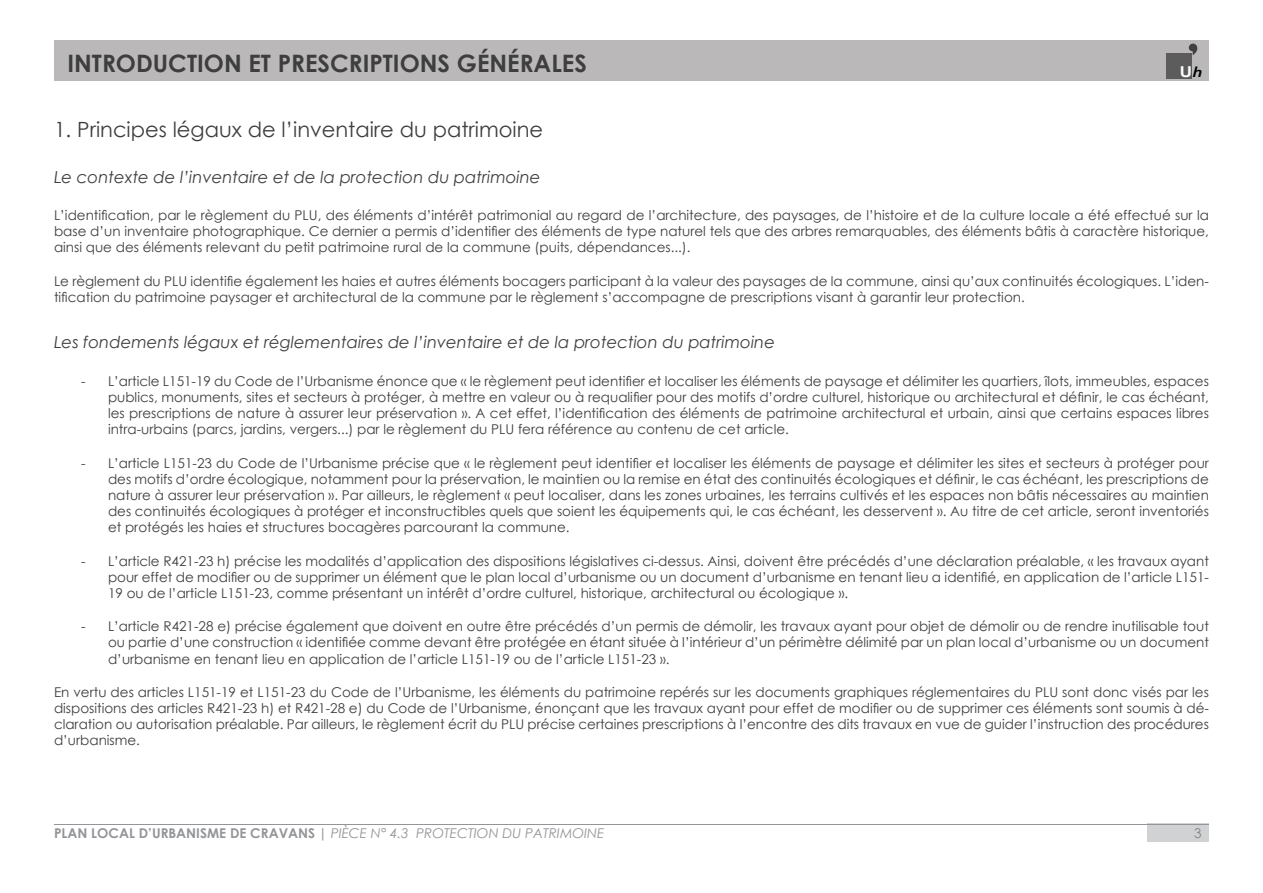
<style>
.page{position:relative;width:1263px;height:893px;background:#fff}
.page>*{position:absolute;margin:0;border:0;box-sizing:border-box;transform-origin:0 0}
.UH_TITRE1{font:700 24px "Century Gothic";color:#3e3e3f}
.UH_TITRE2{font:21px "Century Gothic";color:#3e3e3f}
.UH_TITRE2-2{font:italic 16.5px "Century Gothic";color:#3e3e3f}
.t1{font:700 15px "Arial";color:#fff;scale:1.14 1}
.UH_PARAGRAPHE{font:13.5px/16.2px "Century Gothic";color:#3e3e3f;text-align:justify}
.t2{font:italic 13.5px "Century Gothic";color:#939598}
.t3{font:13.5px "Century Gothic";color:#848383}
.s1{font-family:"Corbel";font-style:italic;color:#000}
.s2{font-weight:700;font-style:normal}
</style>
<div class="page">
<div style="left:54px;top:41px;width:1155px;height:40px;background:#bbb8b9"></div>
<svg style="left:1189px;top:44px;width:8px;height:11px"></svg>
<div style="left:1167px;top:53px;width:25px;height:25px;background:#5c5c5c"></div>
<div style="left:1148px;top:824px;width:61px;height:18px;background:#d1d2d4"></div>
<hr style="left:54px;top:824px;width:1155px;height:1px;background:#939598">
<p class="UH_TITRE1" style="left:68px;top:45px;width:521px">INTRODUCTION ET PRESCRIPTIONS GÉNÉRALES</p>
<p class="t1" style="left:1180px;top:61px;width:21px">U<span class="s1">h</span></p>
<p class="UH_TITRE2" style="left:54px;top:115px;width:491px">1. Principes légaux de l’inventaire du patrimoine</p>
<p class="UH_TITRE2-2" style="left:54px;top:165px;width:488px">Le contexte de l’inventaire et de la protection du patrimoine</p>
<p class="UH_PARAGRAPHE" style="left:54px;top:207px;width:1156px">L’identification, par le règlement du PLU, des éléments d’intérêt patrimonial au regard de l’architecture, des paysages, de l’histoire et de la culture locale a été effectué sur la base d’un inventaire photographique. Ce dernier a permis d’identifier des éléments de type naturel tels que des arbres remarquables, des éléments bâtis à caractère historique, ainsi que des éléments relevant du petit patrimoine rural de la commune (puits, dépendances...).</p>
<p class="UH_PARAGRAPHE" style="left:54px;top:272px;width:1156px">Le règlement du PLU identifie également les haies et autres éléments bocagers participant à la valeur des paysages de la commune, ainsi qu’aux continuités écologiques. L’iden&shy;tification du patrimoine paysager et architectural de la commune par le règlement s’accompagne de prescriptions visant à garantir leur protection.</p>
<p class="UH_TITRE2-2" style="left:54px;top:331px;width:723px">Les fondements légaux et réglementaires de l’inventaire et de la protection du patrimoine</p>
<p class="UH_PARAGRAPHE" style="left:108px;top:373px;width:1102px;text-indent:-27px">- L’article L151-19 du Code de l’Urbanisme énonce que « le règlement peut identifier et localiser les éléments de paysage et délimiter les quartiers, îlots, immeubles, espaces publics, monuments, sites et secteurs à protéger, à mettre en valeur ou à requalifier pour des motifs d’ordre culturel, historique ou architectural et définir, le cas échéant, les prescriptions de nature à assurer leur préservation ». A cet effet, l’identification des éléments de patrimoine architectural et urbain, ainsi que certains espaces libres intra-urbains (parcs, jardins, vergers...) par le règlement du PLU fera référence au contenu de cet article.</p>
<p class="UH_PARAGRAPHE" style="left:108px;top:454px;width:1102px;text-indent:-27px">- L’article L151-23 du Code de l’Urbanisme précise que « le règlement peut identifier et localiser les éléments de paysage et délimiter les sites et secteurs à protéger pour des motifs d’ordre écologique, notamment pour la préservation, le maintien ou la remise en état des continuités écologiques et définir, le cas échéant, les prescriptions de nature à assurer leur préservation ». Par ailleurs, le règlement « peut localiser, dans les zones urbaines, les terrains cultivés et les espaces non bâtis nécessaires au maintien des continuités écologiques à protéger et inconstructibles quels que soient les équipements qui, le cas échéant, les desservent ». Au titre de cet article, seront inventoriés et protégés les haies et structures bocagères parcourant la commune.</p>
<p class="UH_PARAGRAPHE" style="left:108px;top:552px;width:1102px;text-indent:-27px">- L’article R421-23 h) précise les modalités d’application des dispositions législatives ci-dessus. Ainsi, doivent être précédés d’une déclaration préalable, « les travaux ayant pour effet de modifier ou de supprimer un élément que le plan local d’urbanisme ou un document d’urbanisme en tenant lieu a identifié, en application de l’article L151- 19 ou de l’article L151-23, comme présentant un intérêt d’ordre culturel, historique, architectural ou écologique ».</p>
<p class="UH_PARAGRAPHE" style="left:108px;top:618px;width:1102px;text-indent:-27px">- L’article R421-28 e) précise également que doivent en outre être précédés d’un permis de démolir, les travaux ayant pour objet de démolir ou de rendre inutilisable tout ou partie d’une construction « identifiée comme devant être protégée en étant située à l’intérieur d’un périmètre délimité par un plan local d’urbanisme ou un document d’urbanisme en tenant lieu en application de l’article L151-19 ou de l’article L151-23 ».</p>
<p class="UH_PARAGRAPHE" style="left:54px;top:684px;width:1156px">En vertu des articles L151-19 et L151-23 du Code de l’Urbanisme, les éléments du patrimoine repérés sur les documents graphiques réglementaires du PLU sont donc visés par les dispositions des articles R421-23 h) et R421-28 e) du Code de l’Urbanisme, énonçant que les travaux ayant pour effet de modifier ou de supprimer ces éléments sont soumis à dé&shy;claration ou autorisation préalable. Par ailleurs, le règlement écrit du PLU précise certaines prescriptions à l’encontre des dits travaux en vue de guider l’instruction des procédures d’urbanisme.</p>
<p class="t2" style="left:54px;top:824px;width:552px"><span class="s2">PLAN LOCAL D’URBANISME DE CRAVANS |</span> PIÈCE N° 4.3 PROTECTION DU PATRIMOINE</p>
<p class="t3" style="left:1194px;top:824px;width:9px">3</p>
</div>
